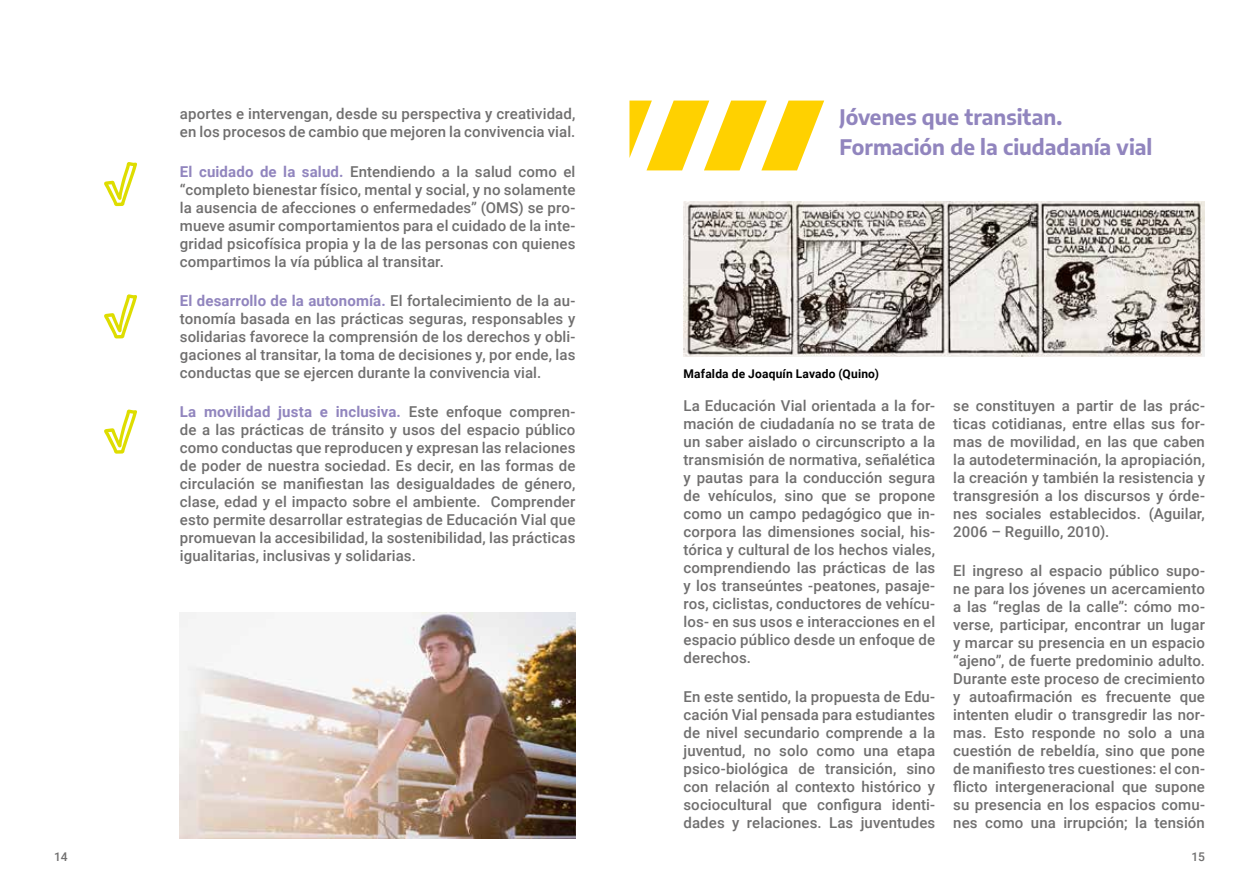
<style>
.page{position:relative;width:1259px;height:893px;background:#fff}
.page>*{position:absolute;margin:0;border:0;box-sizing:border-box;transform-origin:0 0}
.t1{font:700 21px/30px "Encode Sans";color:#9185be}
.t2{font:500 15px/18px "Roboto";letter-spacing:.01em;color:#706f6f;text-align:justify}
.t3{font:700 12px "Roboto";letter-spacing:.015em;color:#000}
.t4{font:500 12px "Roboto";color:#706f6f}
.s1{font-weight:700;color:#9185be}
</style>
<div class="page">
<svg style="left:104px;top:162px;width:33px;height:44px"></svg>
<svg style="left:104px;top:294px;width:33px;height:44px"></svg>
<svg style="left:104px;top:409px;width:33px;height:45px"></svg>
<img style="left:180px;top:612px;width:395px;height:227px">
<svg style="left:629px;top:101px;width:195px;height:69px"></svg>
<img style="left:683px;top:201px;width:522px;height:155px">
<p class="t2" style="left:180px;top:104px;width:397px">aportes e intervengan, desde su perspectiva y creatividad, en los procesos de cambio que mejoren la convivencia vial.</p>
<p class="t2" style="left:180px;top:162px;width:397px"><span class="s1">El cuidado de la salud.</span> Entendiendo a la salud como el “completo bienestar físico, mental y social, y no solamente la ausencia de afecciones o enfermedades” (OMS) se pro&shy;mueve asumir comportamientos para el cuidado de la inte&shy;gridad psicofísica propia y la de las personas con quienes compartimos la vía pública al transitar.</p>
<p class="t2" style="left:180px;top:291px;width:397px"><span class="s1">El desarrollo de la autonomía.</span> El fortalecimiento de la au&shy;tonomía basada en las prácticas seguras, responsables y solidarias favorece la comprensión de los derechos y obli&shy;gaciones al transitar, la toma de decisiones y, por ende, las conductas que se ejercen durante la convivencia vial.</p>
<p class="t2" style="left:180px;top:402px;width:397px"><span class="s1">La movilidad justa e inclusiva.</span> Este enfoque compren&shy;de a las prácticas de tránsito y usos del espacio público como conductas que reproducen y expresan las relaciones de poder de nuestra sociedad. Es decir, en las formas de circulación se manifiestan las desigualdades de género, clase, edad y el impacto sobre el ambiente. Comprender esto permite desarrollar estrategias de Educación Vial que promuevan la accesibilidad, la sostenibilidad, las prácticas igualitarias, inclusivas y solidarias.</p>
<h1 class="t1" style="left:839px;top:101px;width:314px">Jóvenes que transitan.<br>Formación de la ciudadanía vial</h1>
<p class="t3" style="left:683px;top:365px;width:197px">Mafalda de Joaquín Lavado (Quino)</p>
<p class="t2" style="left:683px;top:396px;width:253px">La Educación Vial orientada a la for&shy;mación de ciudadanía no se trata de un saber aislado o circunscripto a la transmisión de normativa, señalética y pautas para la conducción segura de vehículos, sino que se propone como un campo pedagógico que in&shy;corpora las dimensiones social, his&shy;tórica y cultural de los hechos viales, comprendiendo las prácticas de las y los transeúntes -peatones, pasaje&shy;ros, ciclistas, conductores de vehícu&shy;los- en sus usos e interacciones en el espacio público desde un enfoque de derechos.</p>
<p class="t2" style="left:683px;top:687px;width:253px">En este sentido, la propuesta de Edu&shy;cación Vial pensada para estudiantes de nivel secundario comprende a la juventud, no solo como una etapa psico-biológica de transición, sino con relación al contexto histórico y sociocultural que configura identi&shy;dades y relaciones. Las juventudes</p>
<p class="t2" style="left:953px;top:396px;width:253px">se constituyen a partir de las prác&shy;ticas cotidianas, entre ellas sus for&shy;mas de movilidad, en las que caben la autodeterminación, la apropiación, la creación y también la resistencia y transgresión a los discursos y órde&shy;nes sociales establecidos. (Aguilar, 2006 – Reguillo, 2010).</p>
<p class="t2" style="left:953px;top:561px;width:253px">El ingreso al espacio público supo&shy;ne para los jóvenes un acercamiento a las “reglas de la calle”: cómo mo&shy;verse, participar, encontrar un lugar y marcar su presencia en un espacio “ajeno”, de fuerte predominio adulto.<br>Durante este proceso de crecimiento y autoafirmación es frecuente que intenten eludir o transgredir las nor&shy;mas. Esto responde no solo a una cuestión de rebeldía, sino que pone de manifiesto tres cuestiones: el con&shy;flicto intergeneracional que supone su presencia en los espacios comu&shy;nes como una irrupción; la tensión</p>
<p class="t4" style="left:54px;top:848px;width:15px">14</p>
<p class="t4" style="left:1191px;top:848px;width:15px">15</p>
</div>
